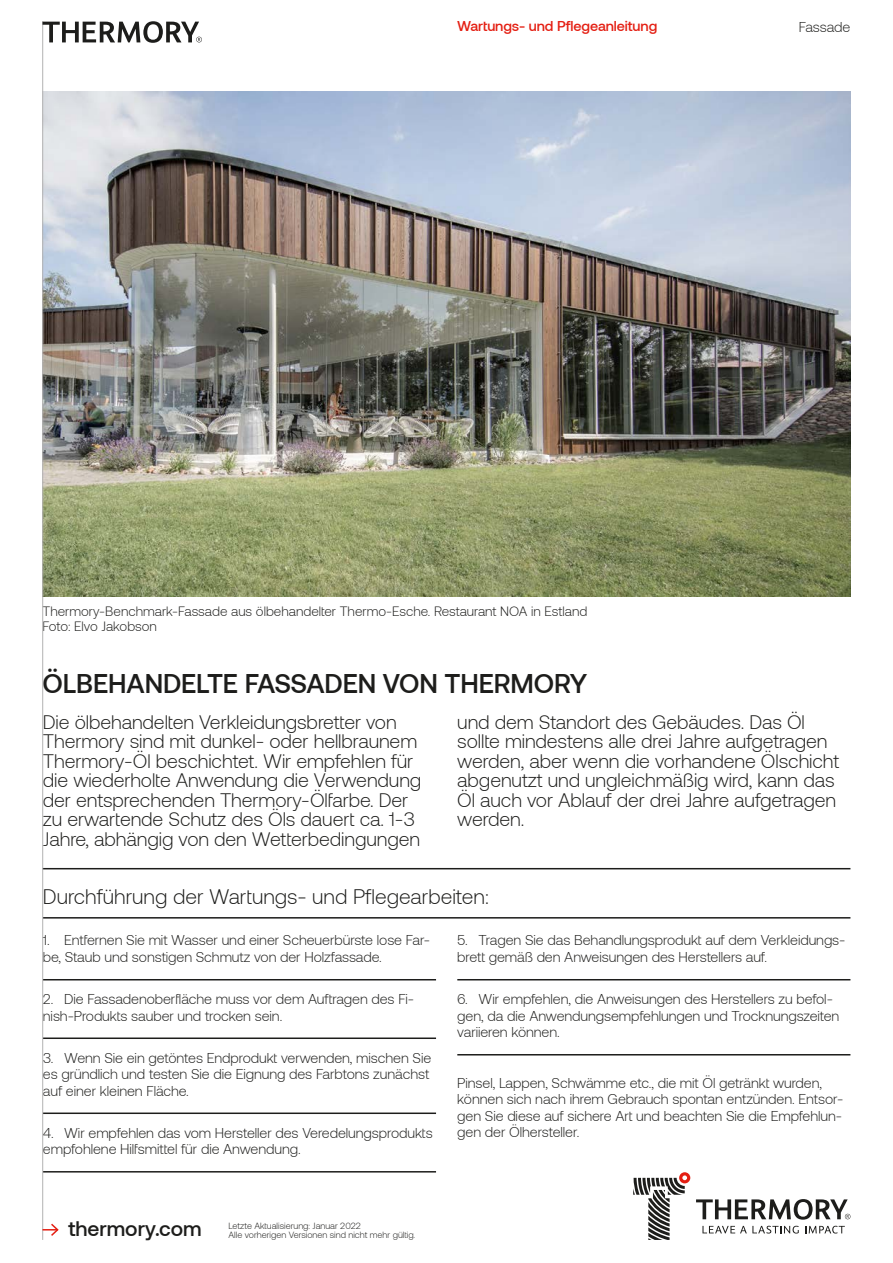
<style>
.page{position:relative;width:893px;height:1263px;background:#fff}
.page>*{position:absolute;margin:0;border:0;box-sizing:border-box;transform-origin:0 0}
.t1{font:500 27px "Aeonik";letter-spacing:-.005em;color:#1d1d1b}
.t2{font:300 21px "Aeonik";color:#1d1d1b}
.t3{font:500 21px "Aeonik";color:#1d1d1b}
.t4{font:300 19.5px/19.5px "Aeonik";letter-spacing:-.005em;color:#1d1d1b}
.t5{font:300 14.25px/16.5px "Aeonik";letter-spacing:-.005em;color:#1d1d1b}
.t6{font:500 14.25px "Aeonik";letter-spacing:-.005em;color:#e41f13}
.t7{font:300 13.5px/15px "Aeonik";color:#1d1d1b}
.t8{font:300 9px/9px "Aeonik";color:#1d1d1b}
</style>
<div class="page">
<hr style="left:43px;top:917px;width:807px;height:1px;background:#1d1d1b">
<hr style="left:43px;top:979px;width:393px;height:1px;background:#1d1d1b">
<hr style="left:43px;top:1037px;width:393px;height:2px;background:#1d1d1b">
<hr style="left:43px;top:1112px;width:393px;height:2px;background:#1d1d1b">
<hr style="left:43px;top:1171px;width:393px;height:1px;background:#1d1d1b">
<hr style="left:457px;top:979px;width:393px;height:1px;background:#1d1d1b">
<hr style="left:457px;top:1054px;width:393px;height:1px;background:#1d1d1b">
<hr style="left:43px;top:868px;width:807px;height:1px;background:#1d1d1b">
<img style="left:43px;top:92px;width:807px;height:505px">
<hr style="left:42px;top:21px;width:1px;height:1219px;background:#b3b2b2">
<svg style="left:43px;top:21px;width:159px;height:22px"></svg>
<svg style="left:633px;top:1172px;width:57px;height:68px"></svg>
<svg style="left:696px;top:1199px;width:154px;height:21px"></svg>
<svg style="left:702px;top:1226px;width:97px;height:7px"></svg>
<svg style="left:805px;top:1226px;width:40px;height:7px"></svg>
<svg style="left:43px;top:1222px;width:16px;height:15px"></svg>
<p class="t6" style="left:457px;top:18px;width:202px">Wartungs- und Pflegeanleitung</p>
<p class="t5" style="left:799px;top:19px;width:53px">Fassade</p>
<p class="t7" style="left:43px;top:604px;width:546px">Thermory-Benchmark-Fassade aus ölbehandelter Thermo-Esche. Restaurant NOA in Estland<br>Foto: Elvo Jakobson</p>
<h1 class="t1" style="left:43px;top:668px;width:546px">ÖLBEHANDELTE FASSADEN VON THERMORY</h1>
<p class="t4" style="left:43px;top:712px;width:380px">Die ölbehandelten Verkleidungsbretter von Thermory sind mit dunkel- oder hellbraunem Thermory-Öl beschichtet. Wir empfehlen für die wiederholte Anwendung die Verwendung der entsprechenden Thermory-Ölfarbe. Der zu erwartende Schutz des Öls dauert ca. 1-3<br>Jahre, abhängig von den Wetterbedingungen</p>
<h3 class="t4" style="left:457px;top:712px;width:384px">und dem Standort des Gebäudes. Das Öl sollte mindestens alle drei Jahre aufgetragen werden, aber wenn die vorhandene Ölschicht abgenutzt und ungleichmäßig wird, kann das Öl auch vor Ablauf der drei Jahre aufgetragen werden.</h3>
<h2 class="t2" style="left:43px;top:885px;width:447px">Durchführung der Wartungs- und Pflegearbeiten:</h2>
<p class="t5" style="left:43px;top:932px;width:389px">1. Entfernen Sie mit Wasser und einer Scheuerbürste lose Far&shy;be, Staub und sonstigen Schmutz von der Holzfassade.</p>
<p class="t5" style="left:43px;top:991px;width:373px">2. Die Fassadenoberfläche muss vor dem Auftragen des Fi&shy;nish-Produkts sauber und trocken sein.</p>
<p class="t5" style="left:43px;top:1049px;width:390px">3. Wenn Sie ein getöntes Endprodukt verwenden, mischen Sie es gründlich und testen Sie die Eignung des Farbtons zunächst auf einer kleinen Fläche.</p>
<p class="t5" style="left:43px;top:1124px;width:391px">4. Wir empfehlen das vom Hersteller des Veredelungsprodukts empfohlene Hilfsmittel für die Anwendung.</p>
<p class="t5" style="left:457px;top:932px;width:390px">5. Tragen Sie das Behandlungsprodukt auf dem Verkleidungs&shy;brett gemäß den Anweisungen des Herstellers auf.</p>
<p class="t5" style="left:457px;top:991px;width:384px">6. Wir empfehlen, die Anweisungen des Herstellers zu befol&shy;gen, da die Anwendungsempfehlungen und Trocknungszeiten variieren können.</p>
<p class="t5" style="left:457px;top:1074px;width:387px">Pinsel, Lappen, Schwämme etc., die mit Öl getränkt wurden, können sich nach ihrem Gebrauch spontan entzünden. Entsor&shy;gen Sie diese auf sichere Art und beachten Sie die Empfehlun&shy;gen der Ölhersteller.</p>
<h2 class="t3" style="left:68px;top:1217px;width:135px">thermory.com</h2>
<p class="t8" style="left:229px;top:1221px;width:188px">Letzte Aktualisierung: Januar 2022<br>Alle vorherigen Versionen sind nicht mehr gültig.</p>
</div>
